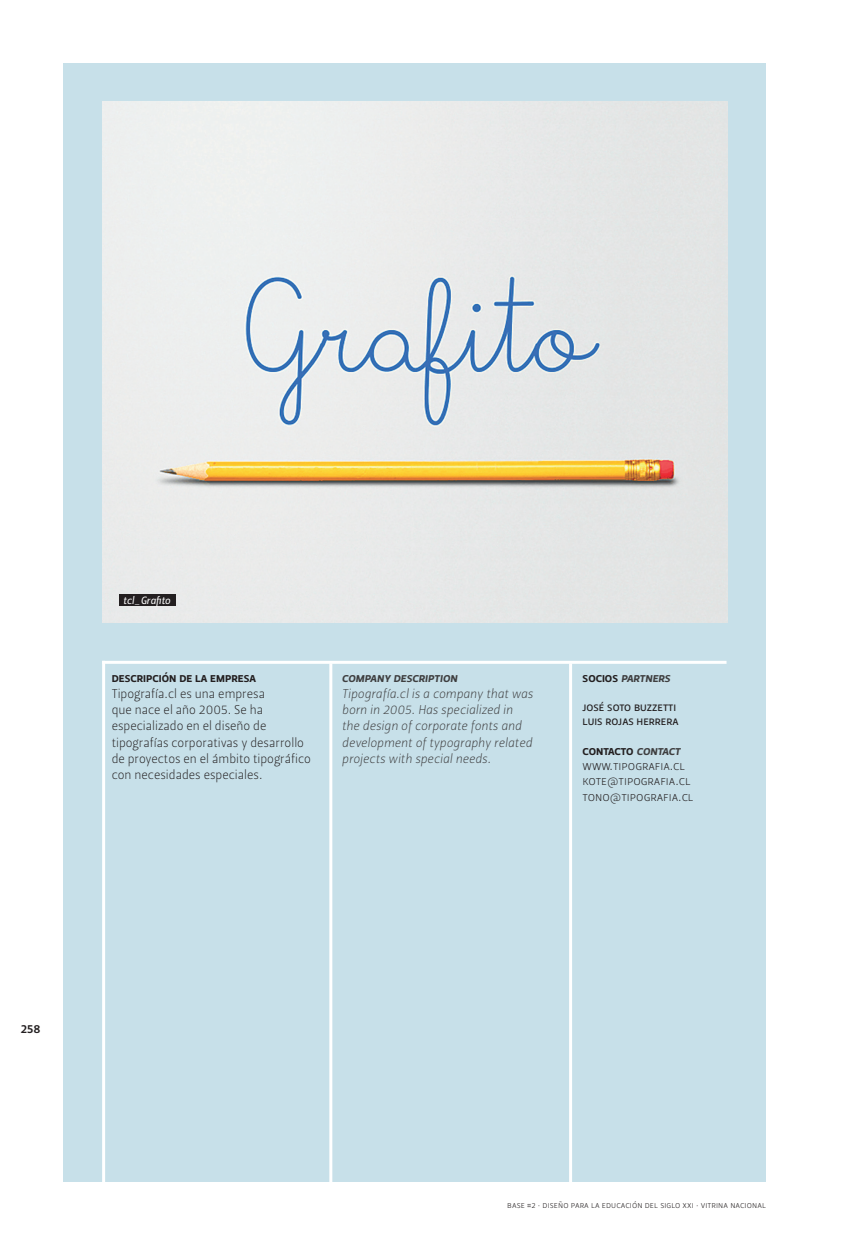
<style>
.page{position:relative;width:851px;height:1246px;background:#fff}
.page>*{position:absolute;margin:0;border:0;box-sizing:border-box;transform-origin:0 0}
.t1{font:12.75px/16.2px "Leitura Sans Grot 1";color:#231f20}
.t2{font:12.75px/16.2px "Leitura Sans Italic 1";color:#3e3e3f}
.t3{font:12.75px "Leitura Sans Grot 3";color:#231f20}
.t4{font:12.75px "Leitura Sans Italic 3";color:#3e3e3f}
.t5{font:12px/14.4px "Leitura Sans Grot 2";color:#231f20}
.t6{font:12px "Leitura Sans Grot 3";color:#231f20}
.t7{font:10.5px "Leitura Sans Italic 2";color:#fff}
.t8{font:9px "Leitura Sans Grot 1";letter-spacing:.01em;color:#231f20}
.s1{font-family:"Leitura Sans Grot 3";color:#231f20}
.s2{font-family:"Leitura Sans Italic 3";color:#3e3e3f}
</style>
<div class="page">
<div style="left:64px;top:64px;width:701px;height:1118px;background:#c7e0e9"></div>
<img style="left:102px;top:101px;width:625px;height:522px">
<div style="left:119px;top:594px;width:56px;height:12px;background:#231f20"></div>
<hr style="left:102px;top:661px;width:624px;height:3px;background:#fff">
<hr style="left:329px;top:663px;width:3px;height:539px;background:#fff">
<hr style="left:102px;top:661px;width:3px;height:541px;background:#fff">
<hr style="left:569px;top:663px;width:3px;height:539px;background:#fff">
<p class="t7" style="left:123px;top:594px;width:49px">tcl_Grafito</p>
<p class="t3" style="left:112px;top:670px;width:146px">descripción de la empresa</p>
<p class="t1" style="left:112px;top:686px;width:201px">Tipografía.cl es una empresa<br>que nace el año 2005. Se ha especializado en el diseño de tipografías corporativas y desarrollo de proyectos en el ámbito tipográfico con necesidades especiales.</p>
<p class="t4" style="left:342px;top:670px;width:117px">company description</p>
<p class="t2" style="left:342px;top:686px;width:192px">Tipografía.cl is a company that was born in 2005. Has specialized in the design of corporate fonts and development of typography related projects with special needs.</p>
<p class="t4" style="left:582px;top:670px;width:89px"><span class="s1">socios</span> partners</p>
<p class="t5" style="left:582px;top:699px;width:97px">josé soto buzzetti luis rojas herrera</p>
<p class="t3" style="left:582px;top:743px;width:99px">contacto <span class="s2">contact</span></p>
<p class="t1" style="left:582px;top:758px;width:112px;line-height:15.3px">www.tipografia.cl kote@tipografia.cl tono@tipografia.cl</p>
<p class="t6" style="left:21px;top:1022px;width:21px">258</p>
<p class="t8" style="left:507px;top:1200px;width:260px">base #2 · diseño para la educación del siglo xxi · vitrina nacional</p>
</div>
